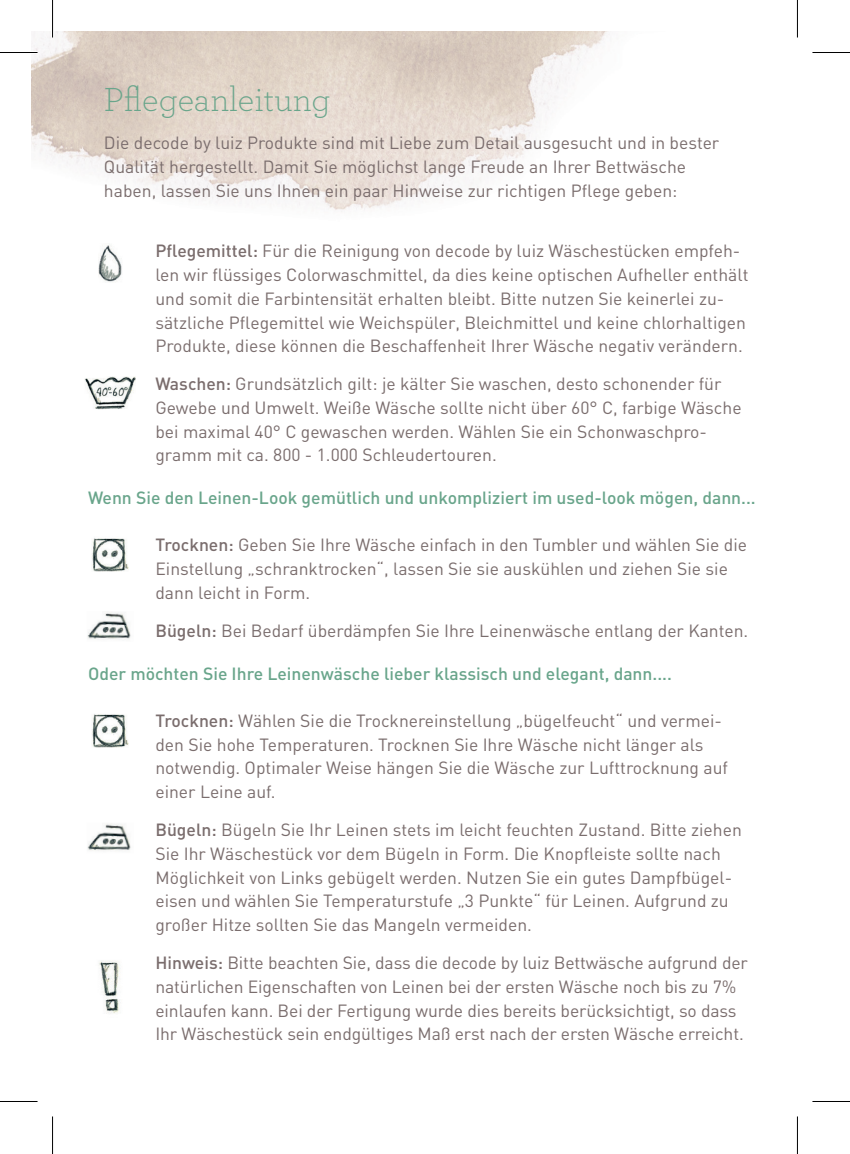
<style>
.page{position:relative;width:850px;height:1154px;background:#fff}
.page>*{position:absolute;margin:0;border:0;box-sizing:border-box;transform-origin:0 0}
.t1{font:300 35px "Archer";color:#69a58b}
.t2{font:17.5px/23.8px "FFDIN";color:#7a6d6d}
.t3{font:500 17.5px "FFDIN";color:#69a58b}
.s1{font-weight:500}
</style>
<div class="page">
<img style="left:31px;top:31px;width:578px;height:181px">
<img style="left:85px;top:377px;width:51px;height:33px">
<img style="left:98px;top:245px;width:24px;height:37px">
<img style="left:99px;top:960px;width:21px;height:54px">
<img style="left:92px;top:714px;width:36px;height:34px">
<img style="left:92px;top:538px;width:36px;height:33px">
<img style="left:87px;top:612px;width:44px;height:27px">
<img style="left:87px;top:824px;width:44px;height:27px">
<hr style="left:0;top:51px;width:38px;height:3px;background:#fff">
<hr style="left:51px;top:0;width:3px;height:38px;background:#fff">
<hr style="left:0;top:52px;width:38px;height:1px;background:#000">
<hr style="left:812px;top:52px;width:37px;height:1px;background:#000">
<hr style="left:0;top:1101px;width:38px;height:1px;background:#000">
<hr style="left:812px;top:1101px;width:37px;height:1px;background:#000">
<hr style="left:52px;top:0;width:1px;height:38px;background:#000">
<hr style="left:52px;top:1116px;width:1px;height:38px;background:#000">
<hr style="left:796px;top:0;width:1px;height:38px;background:#000">
<hr style="left:796px;top:1116px;width:1px;height:38px;background:#000">
<h1 class="t1" style="left:104px;top:77px;width:228px">Pflegeanleitung</h1>
<p class="t2" style="left:104px;top:131px;width:616px">Die decode by luiz Produkte sind mit Liebe zum Detail ausgesucht und in bester<br>Qualität hergestellt. Damit Sie möglichst lange Freude an Ihrer Bettwäsche haben, lassen Sie uns Ihnen ein paar Hinweise zur richtigen Pflege geben:</p>
<p class="t2" style="left:155px;top:239px;width:594px"><span class="s1">Pflegemittel:</span> Für die Reinigung von decode by luiz Wäschestücken empfeh&shy;len wir flüssiges Colorwaschmittel, da dies keine optischen Aufheller enthält und somit die Farbintensität erhalten bleibt. Bitte nutzen Sie keinerlei zu&shy;sätzliche Pflegemittel wie Weichspüler, Bleichmittel und keine chlorhaltigen Produkte, diese können die Beschaffenheit Ihrer Wäsche negativ verändern.</p>
<p class="t2" style="left:155px;top:372px;width:587px"><span class="s1">Waschen:</span> Grundsätzlich gilt: je kälter Sie waschen, desto schonender für Gewebe und Umwelt. Weiße Wäsche sollte nicht über 60° C, farbige Wäsche bei maximal 40° C gewaschen werden. Wählen Sie ein Schonwaschpro&shy;gramm mit ca. 800 - 1.000 Schleudertouren.</p>
<p class="t3" style="left:88px;top:487px;width:669px">Wenn Sie den Leinen-Look gemütlich und unkompliziert im used-look mögen, dann...</p>
<p class="t2" style="left:155px;top:533px;width:593px"><span class="s1">Trocknen:</span> Geben Sie Ihre Wäsche einfach in den Tumbler und wählen Sie die<br>Einstellung „schranktrocken“, lassen Sie sie auskühlen und ziehen Sie sie dann leicht in Form.</p>
<p class="t2" style="left:155px;top:618px;width:594px"><span class="s1">Bügeln:</span> Bei Bedarf überdämpfen Sie Ihre Leinenwäsche entlang der Kanten.</p>
<p class="t3" style="left:88px;top:663px;width:585px">Oder möchten Sie Ihre Leinenwäsche lieber klassisch und elegant, dann....</p>
<p class="t2" style="left:155px;top:708px;width:574px"><span class="s1">Trocknen:</span> Wählen Sie die Trocknereinstellung „bügelfeucht“ und vermei&shy;den Sie hohe Temperaturen. Trocknen Sie Ihre Wäsche nicht länger als notwendig. Optimaler Weise hängen Sie die Wäsche zur Lufttrocknung auf einer Leine auf.</p>
<p class="t2" style="left:155px;top:818px;width:587px"><span class="s1">Bügeln:</span> Bügeln Sie Ihr Leinen stets im leicht feuchten Zustand. Bitte ziehen Sie Ihr Wäschestück vor dem Bügeln in Form. Die Knopfleiste sollte nach Möglichkeit von Links gebügelt werden. Nutzen Sie ein gutes Dampfbügel&shy;eisen und wählen Sie Temperaturstufe „3 Punkte“ für Leinen. Aufgrund zu großer Hitze sollten Sie das Mangeln vermeiden.</p>
<p class="t2" style="left:155px;top:951px;width:593px"><span class="s1">Hinweis:</span> Bitte beachten Sie, dass die decode by luiz Bettwäsche aufgrund der natürlichen Eigenschaften von Leinen bei der ersten Wäsche noch bis zu 7% einlaufen kann. Bei der Fertigung wurde dies bereits berücksichtigt, so dass Ihr Wäschestück sein endgültiges Maß erst nach der ersten Wäsche erreicht.</p>
</div>
